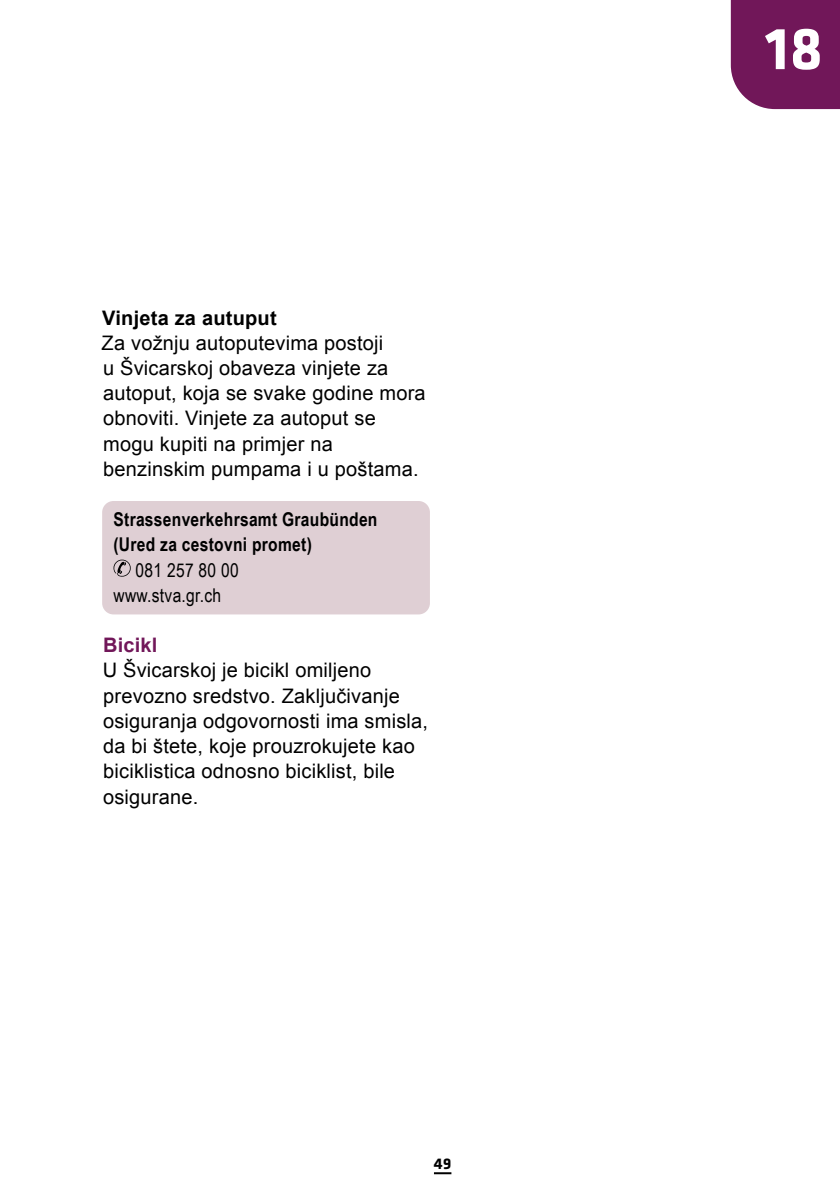
<style>
.page{position:relative;width:840px;height:1191px;background:#fff}
.page>*{position:absolute;margin:0;border:0;box-sizing:border-box;transform-origin:0 0}
.t1{font:700 61.6px "Klavika";color:#fff}
.t2{font:20px/25.2px "Arial";letter-spacing:.01em;color:#000}
.t3{font:700 20px "Arial";letter-spacing:.01em;color:#000}
.t4{font:700 20px "Arial";letter-spacing:.01em;color:#711759}
.t5{font:700 19px/25.2px "Arial Narrow";letter-spacing:.015em;color:#000}
.t6{font:19px/25.2px "Arial Narrow";letter-spacing:.015em;color:#000}
.t7{font:700 16px "Klavika";color:#000}
</style>
<div class="page">
<svg style="left:434px;top:1172px;width:17px;height:2px"></svg>
<div style="left:102px;top:501px;width:327px;height:113px;background:#dfcfd4;border-radius:11px"></div>
<svg style="left:113px;top:559px;width:18px;height:17px"></svg>
<div style="left:730px;top:0;width:109px;height:109px;background:#711759"></div>
<p class="t3" style="left:102px;top:304px;width:176px">Vinjeta za autuput</p>
<p class="t2" style="left:101px;top:330px;width:325px">Za vožnju autoputevima postoji<br>u Švicarskoj obaveza vinjete za autoput, koja se svake godine mora obnoviti. Vinjete za autoput se mogu kupiti na primjer na benzinskim pumpama i u poštama.</p>
<p class="t5" style="left:113px;top:506px;width:265px">Strassenverkehrsamt Graubünden (Ured za cestovni promet)</p>
<p class="t6" style="left:113px;top:556px;width:127px;text-indent:22px">081 257 80 00 www.stva.gr.ch</p>
<p class="t4" style="left:103px;top:632px;width:56px">Bicikl</p>
<p class="t2" style="left:103px;top:658px;width:327px">U Švicarskoj je bicikl omiljeno prevozno sredstvo. Zaključivanje osiguranja odgovornosti ima smisla, da bi štete, koje prouzrokujete kao biciklistica odnosno biciklist, bile osigurane.</p>
<p class="t7" style="left:433px;top:1155px;width:19px">49</p>
<h1 class="t1" style="left:764px;top:15px;width:59px">18</h1>
</div>
